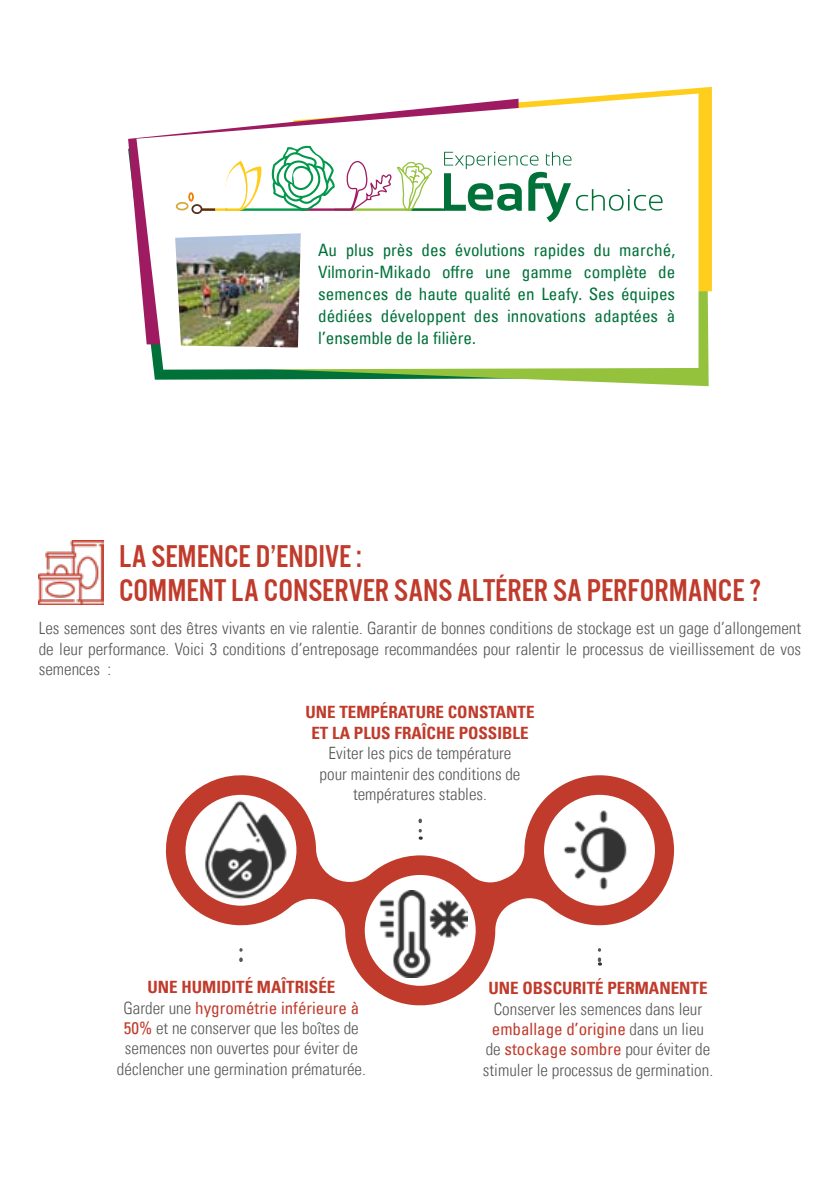
<style>
.page{position:relative;width:840px;height:1191px;background:#fff}
.page>*{position:absolute;margin:0;border:0;box-sizing:border-box;transform-origin:0 0}
.t1{font:32.6px/34px "Alternate Got No 3 D";color:#c03b2b}
.t2{font:17px/20.4px "Univers Com 47 Light Cond";color:#575756;text-align:center}
.t3{font:condensed 17px/22px "Univers Com 57";color:#007139;text-align:justify}
.t4{font:17px/20.4px "Univers Com 67 Bold Cond";color:#c03b2b;text-align:center}
.t5{font:condensed 17px "Univers Com 57";color:#c03b2b}
.s1{font-family:"Univers Com 47 Light Cond";font-stretch:normal;color:#575756}
.s2{font-family:"Univers Com 57";font-stretch:condensed;color:#c03b2b}
</style>
<div class="page">
<img style="left:39px;top:541px;width:64px;height:64px">
<svg style="left:165px;top:775px;width:508px;height:231px"></svg>
<svg style="left:237px;top:812px;width:363px;height:155px"></svg>
<div style="left:364px;top:875px;width:111px;height:110px;background:#fff;border-radius:50%"></div>
<div style="left:543px;top:795px;width:111px;height:110px;background:#fff;border-radius:50%"></div>
<img style="left:188px;top:798px;width:103px;height:103px">
<img style="left:379px;top:890px;width:88px;height:87px">
<img style="left:559px;top:806px;width:88px;height:87px">
<svg style="left:153px;top:292px;width:555px;height:94px"></svg>
<svg style="left:624px;top:87px;width:87px;height:205px;background:#fed338"></svg>
<svg style="left:128px;top:138px;width:8px;height:88px"></svg>
<svg style="left:136px;top:94px;width:562px;height:276px"></svg>
<svg style="left:444px;top:152px;width:218px;height:70px"></svg>
<hr style="left:411px;top:208px;width:33px;height:3px;background:#007139">
<hr style="left:300px;top:208px;width:52px;height:3px;background:#9f1b61">
<hr style="left:225px;top:208px;width:79px;height:3px;background:#00984b">
<svg style="left:271px;top:146px;width:64px;height:65px"></svg>
<svg style="left:222px;top:161px;width:41px;height:50px"></svg>
<hr style="left:201px;top:208px;width:39px;height:3px;background:#fecb16">
<hr style="left:201px;top:208px;width:14px;height:3px;background:#562e20">
<div style="left:176px;top:202px;width:12px;height:9px;border:2px solid #d7a941;border-radius:50%"></div>
<div style="left:191px;top:204px;width:11px;height:10px;border:2px solid #562e20;border-radius:50%"></div>
<div style="left:188px;top:192px;width:6px;height:10px;border:2px solid #ef7d00;border-radius:50%"></div>
<svg style="left:345px;top:160px;width:87px;height:52px"></svg>
<img style="left:175px;top:233px;width:125px;height:114px">
<p class="t3" style="left:318px;top:239px;width:358px">Au plus près des évolutions rapides du marché, Vilmorin‑Mikado offre une gamme complète de semences de haute qualité en Leafy. Ses équipes dédiées développent des innovations adaptées à l’ensemble de la filière.</p>
<h1 class="t1" style="left:119px;top:540px;width:643px">LA SEMENCE D’ENDIVE :<br>COMMENT LA CONSERVER SANS ALTÉRER SA PERFORMANCE ?</h1>
<p class="t2" style="left:39px;top:618px;width:763px;text-align:justify">Les semences sont des êtres vivants en vie ralentie. Garantir de bonnes conditions de stockage est un gage d’allongement de leur performance. Voici 3 conditions d’entreposage recommandées pour ralentir le processus de vieillissement de vos semences :</p>
<p class="t4" style="left:305px;top:702px;width:230px">UNE TEMPÉRATURE CONSTANTE<br>ET LA PLUS FRAÎCHE POSSIBLE</p>
<p class="t2" style="left:319px;top:743px;width:202px">Eviter les pics de température pour maintenir des conditions de températures stables.</p>
<p class="t4" style="left:147px;top:977px;width:189px">UNE HUMIDITÉ MAÎTRISÉE</p>
<p class="t5" style="left:123px;top:996px;width:237px"><span class="s1">Garder une</span> hygrométrie inférieure à</p>
<p class="t2" style="left:117px;top:1017px;width:250px"><span class="s2">50%</span> et ne conserver que les boîtes de semences non ouvertes pour éviter de déclencher une germination prématurée.</p>
<p class="t4" style="left:488px;top:978px;width:220px">UNE OBSCURITÉ PERMANENTE</p>
<p class="t2" style="left:493px;top:998px;width:210px">Conserver les semences dans leur</p>
<p class="t5" style="left:491px;top:1018px;width:214px">emballage d’origine <span class="s1">dans un lieu</span></p>
<p class="t2" style="left:482px;top:1039px;width:231px;text-align:left">de <span class="s2">stockage sombre</span> pour éviter de stimuler le processus de germination.</p>
</div>
